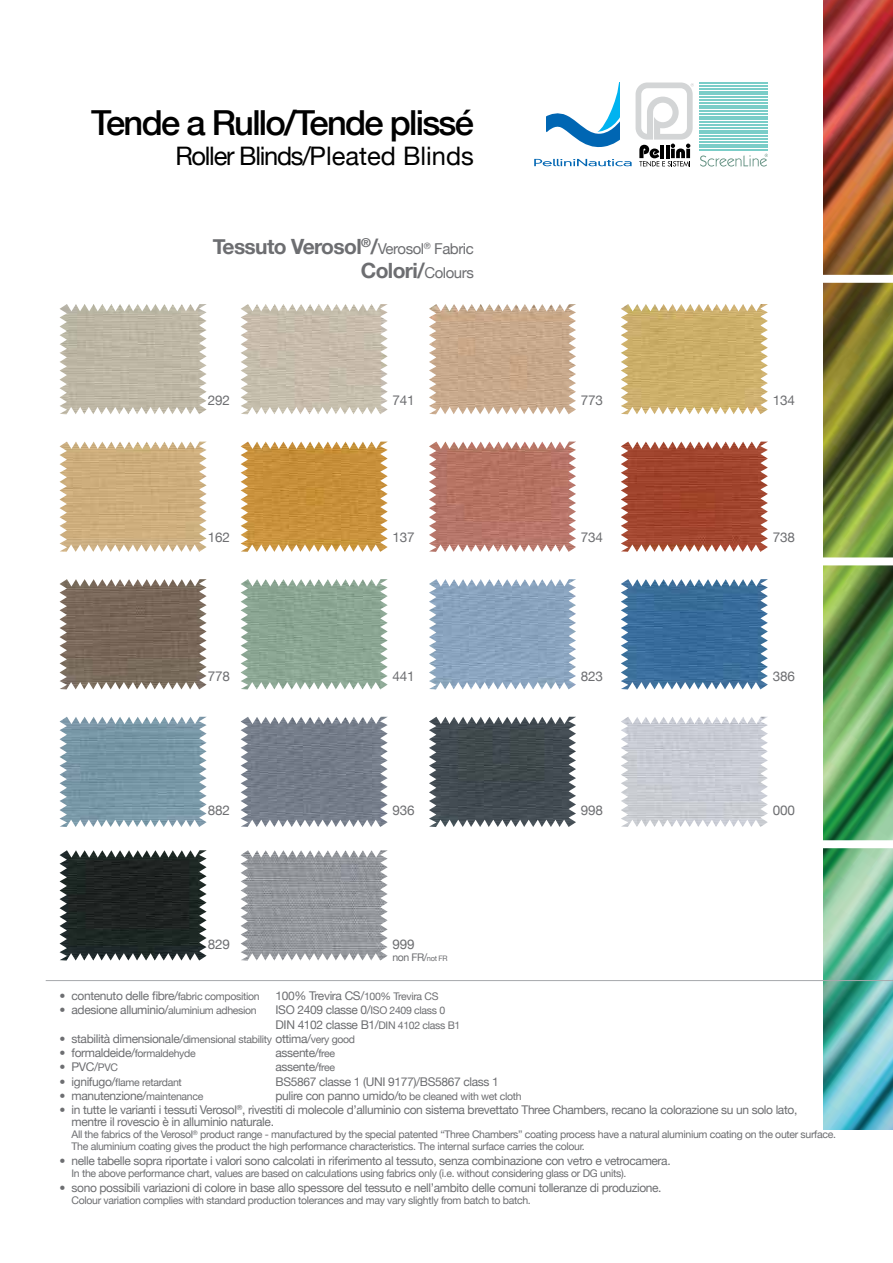
<style>
.page{position:relative;width:893px;height:1263px;background:#fff}
.page>*{position:absolute;margin:0;border:0;box-sizing:border-box;transform-origin:0 0}
.t1{font:500 34.5px "Helvetica Neue";letter-spacing:-.05em;color:#000}
.t2{font:25.5px "Helvetica Neue";color:#000}
.t3{font:700 21px/24px "Helvetica Neue";letter-spacing:-.03em;color:#6d6e71;text-align:right}
.t4{font:13.5px "Helvetica Neue";letter-spacing:-.01em;color:#6d6e71}
.t5{font:12px/14.2px "Helvetica Neue";letter-spacing:-.03em;color:#6d6e71}
.t6{font:10.5px/12px "Helvetica Neue";letter-spacing:-.03em;color:#6d6e71}
.s1{font-weight:400;font-size:15px}
.s2{font-size:7.5px}
.s3{font-size:10.5px}
.s4{font-size:12px}
</style>
<div class="page">
<img style="left:823px;top:0;width:70px;height:1130px">
<div style="left:804px;top:275px;width:89px;height:8px;background:#fff"></div>
<div style="left:804px;top:557px;width:89px;height:8px;background:#fff"></div>
<div style="left:804px;top:840px;width:89px;height:8px;background:#fff"></div>
<img style="left:60px;top:304px;width:147px;height:110px">
<img style="left:241px;top:304px;width:147px;height:110px">
<img style="left:429px;top:304px;width:147px;height:110px">
<img style="left:621px;top:304px;width:147px;height:110px">
<img style="left:241px;top:442px;width:147px;height:110px">
<img style="left:60px;top:442px;width:147px;height:110px">
<img style="left:429px;top:442px;width:147px;height:110px">
<img style="left:621px;top:442px;width:147px;height:110px">
<img style="left:60px;top:579px;width:147px;height:110px">
<img style="left:241px;top:579px;width:147px;height:110px">
<img style="left:429px;top:579px;width:147px;height:110px">
<img style="left:621px;top:579px;width:147px;height:110px">
<img style="left:60px;top:717px;width:147px;height:110px">
<img style="left:241px;top:717px;width:147px;height:110px">
<img style="left:429px;top:717px;width:147px;height:110px">
<img style="left:621px;top:717px;width:147px;height:110px">
<img style="left:60px;top:850px;width:147px;height:110px">
<img style="left:241px;top:850px;width:147px;height:110px">
<hr style="left:46px;top:980px;width:847px;height:1px;background:#a7a9ac">
<svg style="left:700px;top:154px;width:68px;height:13px"></svg>
<hr style="left:699px;top:149px;width:68px;height:2px;background:#7acdc8">
<hr style="left:699px;top:147px;width:68px;height:1px;background:#7acdc8">
<hr style="left:699px;top:144px;width:68px;height:1px;background:#7acdc8">
<hr style="left:699px;top:141px;width:68px;height:1px;background:#7acdc8">
<hr style="left:699px;top:138px;width:68px;height:2px;background:#7acdc8">
<hr style="left:699px;top:135px;width:68px;height:2px;background:#7acdc8">
<hr style="left:699px;top:133px;width:68px;height:1px;background:#7acdc8">
<hr style="left:699px;top:130px;width:68px;height:1px;background:#7acdc8">
<hr style="left:699px;top:127px;width:68px;height:1px;background:#7acdc8">
<hr style="left:699px;top:124px;width:68px;height:2px;background:#7acdc8">
<hr style="left:699px;top:122px;width:68px;height:1px;background:#7acdc8">
<hr style="left:699px;top:119px;width:68px;height:1px;background:#7acdc8">
<hr style="left:699px;top:116px;width:68px;height:1px;background:#7acdc8">
<hr style="left:699px;top:113px;width:68px;height:2px;background:#7acdc8">
<hr style="left:699px;top:110px;width:68px;height:2px;background:#7acdc8">
<hr style="left:699px;top:108px;width:68px;height:1px;background:#7acdc8">
<hr style="left:699px;top:105px;width:68px;height:1px;background:#7acdc8">
<hr style="left:699px;top:102px;width:68px;height:1px;background:#7acdc8">
<hr style="left:699px;top:99px;width:68px;height:2px;background:#7acdc8">
<hr style="left:699px;top:96px;width:68px;height:2px;background:#7acdc8">
<hr style="left:699px;top:94px;width:68px;height:1px;background:#7acdc8">
<hr style="left:699px;top:91px;width:68px;height:1px;background:#7acdc8">
<hr style="left:699px;top:88px;width:68px;height:1px;background:#7acdc8">
<hr style="left:699px;top:85px;width:68px;height:2px;background:#7acdc8">
<hr style="left:699px;top:82px;width:68px;height:2px;background:#7acdc8">
<svg style="left:534px;top:82px;width:160px;height:85px"></svg>
<h1 class="t1" style="left:91px;top:102px;width:384px">Tende a Rullo/Tende plissé</h1>
<h2 class="t2" style="left:175px;top:141px;width:300px">Roller Blinds/Pleated Blinds</h2>
<h3 class="t3" style="left:213px;top:234px;width:263px">Tessuto Verosol<sup>®</sup>/<span class="s1">Verosol</span><sup>®</sup> <span class="s1">Fabric<br></span>Colori/<span class="s1">Colours</span></h3>
<p class="t4" style="left:208px;top:392px;width:24px">292</p>
<p class="t4" style="left:392px;top:392px;width:24px">741</p>
<p class="t4" style="left:581px;top:392px;width:24px">773</p>
<p class="t4" style="left:773px;top:392px;width:24px">134</p>
<p class="t4" style="left:208px;top:529px;width:24px">162</p>
<p class="t4" style="left:392px;top:529px;width:24px">137</p>
<p class="t4" style="left:581px;top:529px;width:24px">734</p>
<p class="t4" style="left:773px;top:529px;width:24px">738</p>
<p class="t4" style="left:208px;top:668px;width:24px">778</p>
<p class="t4" style="left:392px;top:668px;width:24px">441</p>
<p class="t4" style="left:581px;top:668px;width:24px">823</p>
<p class="t4" style="left:773px;top:668px;width:24px">386</p>
<p class="t4" style="left:208px;top:802px;width:24px">882</p>
<p class="t4" style="left:392px;top:802px;width:24px">936</p>
<p class="t4" style="left:581px;top:802px;width:24px">998</p>
<p class="t4" style="left:773px;top:802px;width:24px">000</p>
<p class="t4" style="left:208px;top:936px;width:24px">829</p>
<p class="t4" style="left:392px;top:936px;width:24px">999</p>
<p class="t6" style="left:392px;top:951px;width:57px">non FR/<span class="s2">not FR</span></p>
<p class="t5" style="left:60px;top:988px;width:202px">• contenuto delle fibre/<span class="s3">fabric composition</span></p>
<p class="t5" style="left:276px;top:988px;width:165px">100% Trevira CS/<span class="s3">100% Trevira CS</span></p>
<p class="t5" style="left:60px;top:1003px;width:199px">• adesione alluminio/<span class="s3">aluminium adhesion</span></p>
<p class="t5" style="left:276px;top:1003px;width:186px">ISO 2409 classe 0/<span class="s3">ISO 2409 class 0<br></span>DIN 4102 classe B1/<span class="s3">DIN 4102 class B1</span></p>
<p class="t5" style="left:60px;top:1031px;width:297px">• stabilità dimensionale/<span class="s3">dimensional stability</span> ottima/<span class="s3">very good</span></p>
<p class="t5" style="left:60px;top:1045px;width:138px">• formaldeide/<span class="s3">formaldehyde</span></p>
<p class="t5" style="left:276px;top:1045px;width:61px">assente/<span class="s3">free</span></p>
<p class="t5" style="left:60px;top:1060px;width:60px">• PVC/<span class="s3">PVC</span></p>
<p class="t5" style="left:276px;top:1060px;width:61px">assente/<span class="s3">free</span></p>
<p class="t6" style="left:60px;top:1076px;width:124px"><span class="s4">• ignifugo/</span>flame retardant</p>
<p class="t5" style="left:276px;top:1074px;width:225px">BS5867 classe 1 (UNI 9177)/BS5867 class 1</p>
<p class="t5" style="left:60px;top:1088px;width:145px">• manutenzione/<span class="s3">maintenance</span></p>
<p class="t6" style="left:276px;top:1090px;width:248px"><span class="s4">pulire con panno umido/</span>to be cleaned with wet cloth</p>
<p class="t5" style="left:72px;top:1104px;width:727px;line-height:12px;text-indent:-12px">• in tutte le varianti i tessuti Verosol<sup>®</sup>, rivestiti di molecole d’alluminio con sistema brevettato Three Chambers, recano la colorazione su un solo lato, mentre il rovescio è in alluminio naturale.</p>
<p class="t6" style="left:72px;top:1128px;width:766px">All the fabrics of the Verosol<sup>®</sup> product range - manufactured by the special patented “Three Chambers” coating process have a natural aluminium coating on the outer surface.<br>The aluminium coating gives the product the high performance characteristics. The internal surface carries the colour.</p>
<p class="t5" style="left:60px;top:1153px;width:613px">• nelle tabelle sopra riportate i valori sono calcolati in riferimento al tessuto, senza combinazione con vetro e vetrocamera.</p>
<p class="t6" style="left:72px;top:1167px;width:556px">In the above performance chart, values are based on calculations using fabrics only (i.e. without considering glass or dg units).</p>
<p class="t5" style="left:60px;top:1180px;width:604px">• sono possibili variazioni di colore in base allo spessore del tessuto e nell’ambito delle comuni tolleranze di produzione.</p>
<p class="t6" style="left:72px;top:1194px;width:461px">Colour variation complies with standard production tolerances and may vary slightly from batch to batch.</p>
</div>
